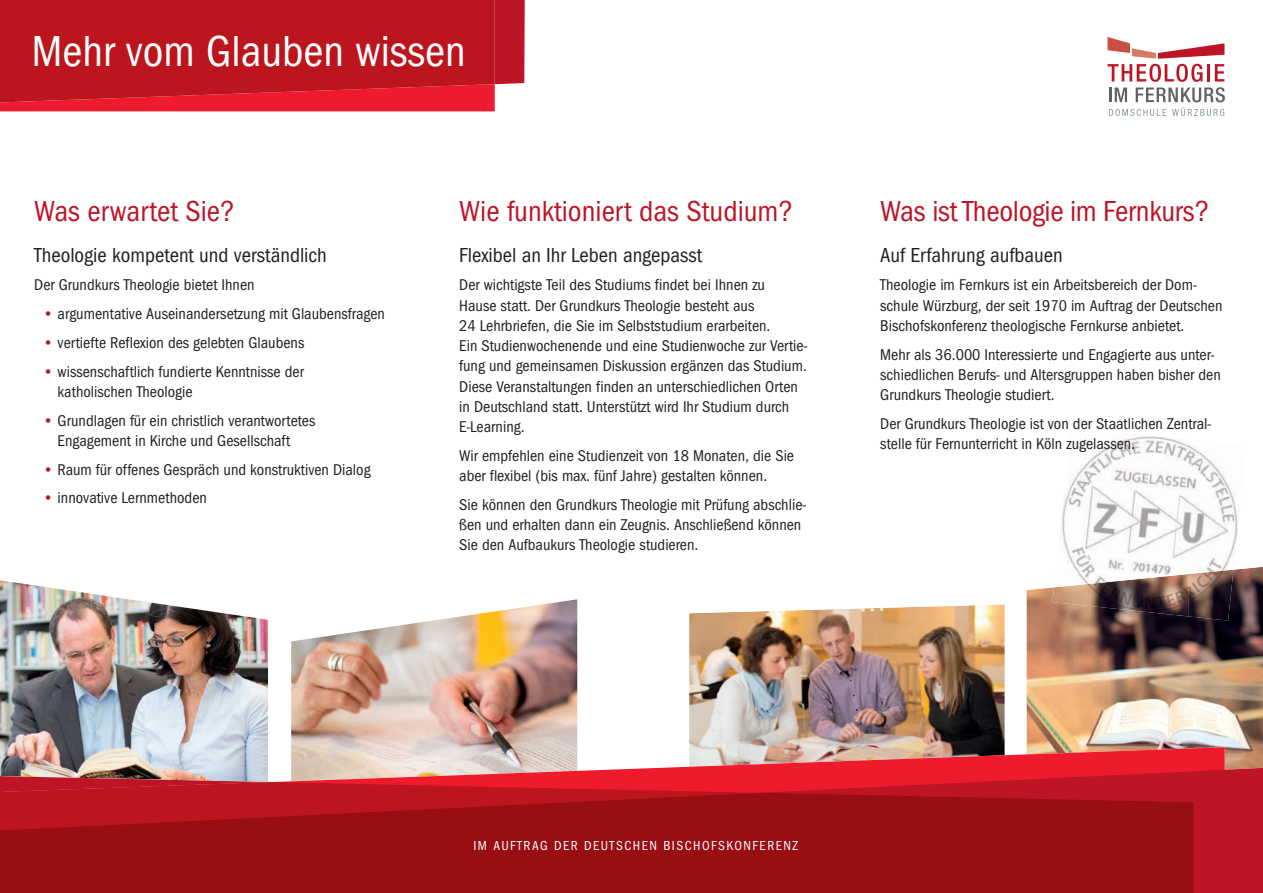
<style>
.page{position:relative;width:1263px;height:893px;background:#fff}
.page>*{position:absolute;margin:0;border:0;box-sizing:border-box;transform-origin:0 0}
.t1{font:45px "Franklin Goth EFTU Book Con";color:#fff}
.t2{font:30px "Franklin Goth EFTU Book Con";color:#bd1525}
.t3{font:21px "Franklin Goth EFTU Book Con";color:#231f20}
.t4{font:16.2px/20.2px "Franklin Goth EFTU Book Con";color:#231f20}
.t5{font:13.5px "Franklin Goth EFTU Book Con";letter-spacing:.11em;color:#fff}
.s1{color:#bd1525}
</style>
<div class="page">
<img style="left:291px;top:642px;width:286px;height:105px">
<img style="left:0;top:621px;width:268px;height:126px">
<img style="left:689px;top:613px;width:315px;height:134px">
<img style="left:0;top:580px;width:268px;height:41px">
<svg style="left:291px;top:599px;width:287px;height:43px"></svg>
<svg style="left:707px;top:593px;width:320px;height:20px"></svg>
<img style="left:1027px;top:593px;width:236px;height:175px">
<svg style="left:1026px;top:567px;width:237px;height:26px"></svg>
<img style="left:1052px;top:574px;width:136px;height:42px">
<img style="left:1188px;top:587px;width:45px;height:34px">
<img style="left:1054px;top:436px;width:192px;height:151px">
<img style="left:0;top:747px;width:1225px;height:21px">
<svg style="left:0;top:768px;width:1263px;height:125px;background:#ce3440"></svg>
<svg style="left:0;top:776px;width:760px;height:17px;background:#d12834"></svg>
<svg style="left:0;top:793px;width:1193px;height:100px;background:#9c0e14"></svg>
<svg style="left:0;top:0;width:525px;height:111px;background:#e03142"></svg>
<svg style="left:0;top:0;width:495px;height:102px;background:#c0151e"></svg>
<svg style="left:1107px;top:37px;width:118px;height:79px"></svg>
<h1 class="t1" style="left:32px;top:26px;width:435px">Mehr vom Glauben wissen</h1>
<h2 class="t2" style="left:34px;top:194px;width:202px">Was erwartet Sie?</h2>
<h2 class="t2" style="left:459px;top:194px;width:336px">Wie funktioniert das Studium?</h2>
<p class="t3" style="left:34px;top:243px;width:294px">Theologie kompetent und verständlich</p>
<p class="t4" style="left:34px;top:275px;width:222px">Der Grundkurs Theologie bietet Ihnen</p>
<p class="t4" style="left:43px;top:304px;width:344px"><span class="s1">•</span> argumentative Auseinandersetzung mit Glaubensfragen</p>
<p class="t4" style="left:43px;top:332px;width:263px"><span class="s1">•</span> vertiefte Reflexion des gelebten Glaubens</p>
<p class="t4" style="left:58px;top:361px;width:248px;text-indent:-15px"><span class="s1">•</span> wissenschaftlich fundierte Kenntnisse der katholischen Theologie</p>
<p class="t4" style="left:58px;top:410px;width:259px;text-indent:-15px"><span class="s1">•</span> Grundlagen für ein christlich verantwortetes<br>Engagement in Kirche und Gesellschaft</p>
<p class="t4" style="left:43px;top:459px;width:329px"><span class="s1">•</span> Raum für offenes Gespräch und konstruktiven Dialog</p>
<p class="t4" style="left:43px;top:488px;width:166px"><span class="s1">•</span> innovative Lernmethoden</p>
<p class="t3" style="left:459px;top:243px;width:245px">Flexibel an Ihr Leben angepasst</p>
<p class="t4" style="left:459px;top:275px;width:349px">Der wichtigste Teil des Studiums findet bei Ihnen zu<br>Hause statt. Der Grundkurs Theologie besteht aus<br>24 Lehrbriefen, die Sie im Selbststudium erarbeiten.<br>Ein Studienwochenende und eine Studienwoche zur Vertie&shy;fung und gemeinsamen Diskussion ergänzen das Studium.<br>Diese Veranstaltungen finden an unterschiedlichen Orten in Deutschland statt. Unterstützt wird Ihr Studium durch E-Learning.</p>
<p class="t4" style="left:459px;top:445px;width:336px">Wir empfehlen eine Studienzeit von 18 Monaten, die Sie aber flexibel (bis max. fünf Jahre) gestalten können.</p>
<p class="t4" style="left:459px;top:494px;width:348px">Sie können den Grundkurs Theologie mit Prüfung abschlie&shy;ßen und erhalten dann ein Zeugnis. Anschließend können<br>Sie den Aufbaukurs Theologie studieren.</p>
<h2 class="t2" style="left:880px;top:194px;width:331px">Was ist Theologie im Fernkurs?</h2>
<p class="t3" style="left:880px;top:243px;width:184px">Auf Erfahrung aufbauen</p>
<p class="t4" style="left:880px;top:275px;width:344px">Theologie im Fernkurs ist ein Arbeitsbereich der Dom&shy;schule Würzburg, der seit 1970 im Auftrag der Deutschen<br>Bischofskonferenz theologische Fernkurse anbietet.</p>
<p class="t4" style="left:880px;top:344px;width:342px">Mehr als 36.000 Interessierte und Engagierte aus unter&shy;schiedlichen Berufs- und Altersgruppen haben bisher den<br>Grundkurs Theologie studiert.</p>
<p class="t4" style="left:880px;top:413px;width:332px">Der Grundkurs Theologie ist von der Staatlichen Zentral&shy;stelle für Fernunterricht in Köln zugelassen.</p>
<p class="t5" style="left:473px;top:838px;width:326px">IM AUFTRAG DER DEUTSCHEN BISCHOFSKONFERENZ</p>
</div>
